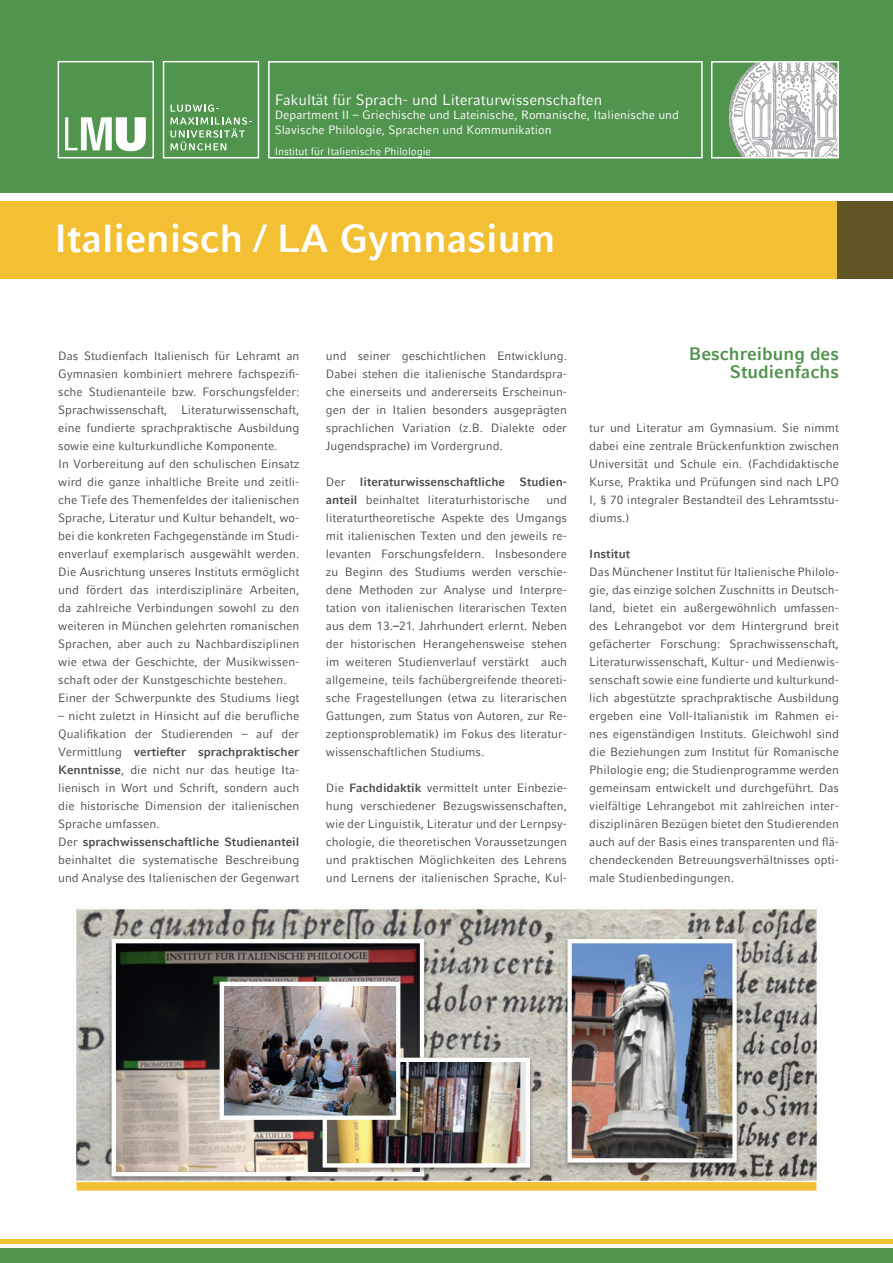
<style>
.page{position:relative;width:893px;height:1263px;background:#fff}
.page>*{position:absolute;margin:0;border:0;box-sizing:border-box;transform-origin:0 0}
.t1{font:700 39px "LMU Compatil Fact";color:#fff}
.t2{font:700 18px/18px "LMU Compatil Fact";color:#51944e;text-align:right}
.t3{font:15px "LMU Compatil Fact";color:#fff}
.t4{font:12px/18px "LMU Compatil Fact";color:#4b4c4d;text-align:justify}
.t5{font:12px/14.4px "LMU Compatil Fact";color:#fff}
.t6{font:700 12px/18px "LMU Compatil Fact";color:#4b4c4d}
.t7{font:10.5px "LMU Compatil Fact";color:#fff}
.s1{font-weight:700}
.s2{font-weight:400}
</style>
<div class="page">
<div style="left:0;top:0;width:893px;height:193px;background:#51944e"></div>
<svg style="left:57px;top:60px;width:97px;height:99px"></svg>
<svg style="left:162px;top:60px;width:98px;height:99px"></svg>
<div style="left:268px;top:61px;width:435px;height:97px;border:2px solid #fff"></div>
<img style="left:730px;top:64px;width:106px;height:91px">
<div style="left:711px;top:61px;width:128px;height:97px;border:2px solid #fff"></div>
<div style="left:0;top:201px;width:837px;height:78px;background:#f3bf33"></div>
<div style="left:0;top:1248px;width:893px;height:15px;background:#51944e"></div>
<div style="left:0;top:1239px;width:893px;height:5px;background:#f3bf33"></div>
<div style="left:837px;top:201px;width:56px;height:78px;background:#645526"></div>
<img style="left:76px;top:909px;width:741px;height:275px">
<div style="left:77px;top:1182px;width:739px;height:8px;background:#f3bf33;border:2px solid #f3bf33"></div>
<p class="t3" style="left:275px;top:91px;width:329px">Fakultät für Sprach- und Literaturwissenschaften</p>
<p class="t5" style="left:275px;top:108px;width:406px">Department II – Griechische und Lateinische, Romanische, Italienische und<br>Slavische Philologie, Sprachen und Kommunikation</p>
<p class="t7" style="left:275px;top:145px;width:158px">Institut für Italienische Philologie</p>
<h1 class="t1" style="left:54px;top:216px;width:503px">Italienisch / LA Gymnasium</h1>
<p class="t4" style="left:58px;top:347px;width:243px;text-align:left">Das Studienfach Italienisch für Lehramt an Gymnasien kombiniert mehrere fachspezifi&shy;sche Studienanteile bzw. Forschungsfelder:<br>Sprachwissenschaft, Literaturwissenschaft, eine fundierte sprachpraktische Ausbildung sowie eine kulturkundliche Komponente.<br>In Vorbereitung auf den schulischen Einsatz wird die ganze inhaltliche Breite und zeitli&shy;che Tiefe des Themenfeldes der italienischen Sprache, Literatur und Kultur behandelt, wo&shy;bei die konkreten Fachgegenstände im Studi&shy;enverlauf exemplarisch ausgewählt werden.<br>Die Ausrichtung unseres Instituts ermöglicht und fördert das interdisziplinäre Arbeiten, da zahlreiche Verbindungen sowohl zu den weiteren in München gelehrten romanischen Sprachen, aber auch zu Nachbardisziplinen wie etwa der Geschichte, der Musikwissen&shy;schaft oder der Kunstgeschichte bestehen.<br>Einer der Schwerpunkte des Studiums liegt</p>
<p class="t4" style="left:58px;top:707px;width:243px;text-align:left">– nicht zuletzt in Hinsicht auf die berufliche Qualifikation der Studierenden – auf der Vermittlung <span class="s1">vertiefter sprachpraktischer Kenntnisse</span>, die nicht nur das heutige Ita&shy;lienisch in Wort und Schrift, sondern auch die historische Dimension der italienischen Sprache umfassen.<br>Der <span class="s1">sprachwissenschaftliche Studienanteil </span>beinhaltet die systematische Beschreibung und Analyse des Italienischen der Gegenwart</p>
<p class="t4" style="left:326px;top:347px;width:243px">und seiner geschichtlichen Entwicklung.<br>Dabei stehen die italienische Standardspra&shy;che einerseits und andererseits Erscheinun&shy;gen der in Italien besonders ausgeprägten sprachlichen Variation (z.B. Dialekte oder Jugendsprache) im Vordergrund.</p>
<p class="t6" style="left:326px;top:473px;width:243px"><span class="s2">Der</span> literaturwissenschaftliche Studien&shy;anteil <span class="s2">beinhaltet literaturhistorische</span></p>
<p class="t4" style="left:326px;top:491px;width:243px;text-indent:221px">und literaturtheoretische Aspekte des Umgangs mit italienischen Texten und den jeweils re&shy;levanten Forschungsfeldern. Insbesondere zu Beginn des Studiums werden verschie&shy;dene Methoden zur Analyse und Interpre&shy;tation von italienischen literarischen Texten aus dem 13.<span class="s1">–</span>21. Jahrhundert erlernt. Neben der historischen Herangehensweise stehen im weiteren Studienverlauf verstärkt auch allgemeine, teils fachübergreifende theoreti&shy;sche Fragestellungen (etwa zu literarischen Gattungen, zum Status von Autoren, zur Re&shy;zeptionsproblematik) im Fokus des literatur&shy;wissenschaftlichen Studiums.</p>
<p class="t4" style="left:326px;top:779px;width:243px">Die <span class="s1">Fachdidaktik</span> vermittelt unter Einbezie&shy;hung verschiedener Bezugswissenschaften, wie der Linguistik, Literatur und der Lernpsy&shy;chologie, die theoretischen Voraussetzungen und praktischen Möglichkeiten des Lehrens und Lernens der italienischen Sprache, Kul-</p>
<h2 class="t2" style="left:689px;top:345px;width:152px">Beschreibung des<br>Studienfachs</h2>
<p class="t4" style="left:589px;top:419px;width:251px">tur und Literatur am Gymnasium. Sie nimmt dabei eine zentrale Brückenfunktion zwischen Universität und Schule ein. (Fachdidaktische Kurse, Praktika und Prüfungen sind nach LPO I, § 70 integraler Bestandteil des Lehramtsstu&shy;diums.)</p>
<p class="t6" style="left:589px;top:545px;width:42px">Institut</p>
<p class="t4" style="left:589px;top:563px;width:251px">Das Münchener Institut für Italienische Philolo&shy;gie, das einzige solchen Zuschnitts in Deutsch&shy;land, bietet ein außergewöhnlich umfassen&shy;des Lehrangebot vor dem Hintergrund breit gefächerter Forschung: Sprachwissenschaft, Literaturwissenschaft, Kultur- und Medienwis&shy;senschaft sowie eine fundierte und kulturkund&shy;lich abgestützte sprachpraktische Ausbildung ergeben eine Voll-Italianistik im Rahmen ei&shy;nes eigenständigen Instituts. Gleichwohl sind die Beziehungen zum Institut für Romanische Philologie eng; die Studienprogramme werden gemeinsam entwickelt und durchgeführt. Das vielfältige Lehrangebot mit zahlreichen inter&shy;disziplinären Bezügen bietet den Studierenden auch auf der Basis eines transparenten und flä&shy;chendeckenden Betreuungsverhältnisses opti&shy;male Studienbedingungen.</p>
</div>
